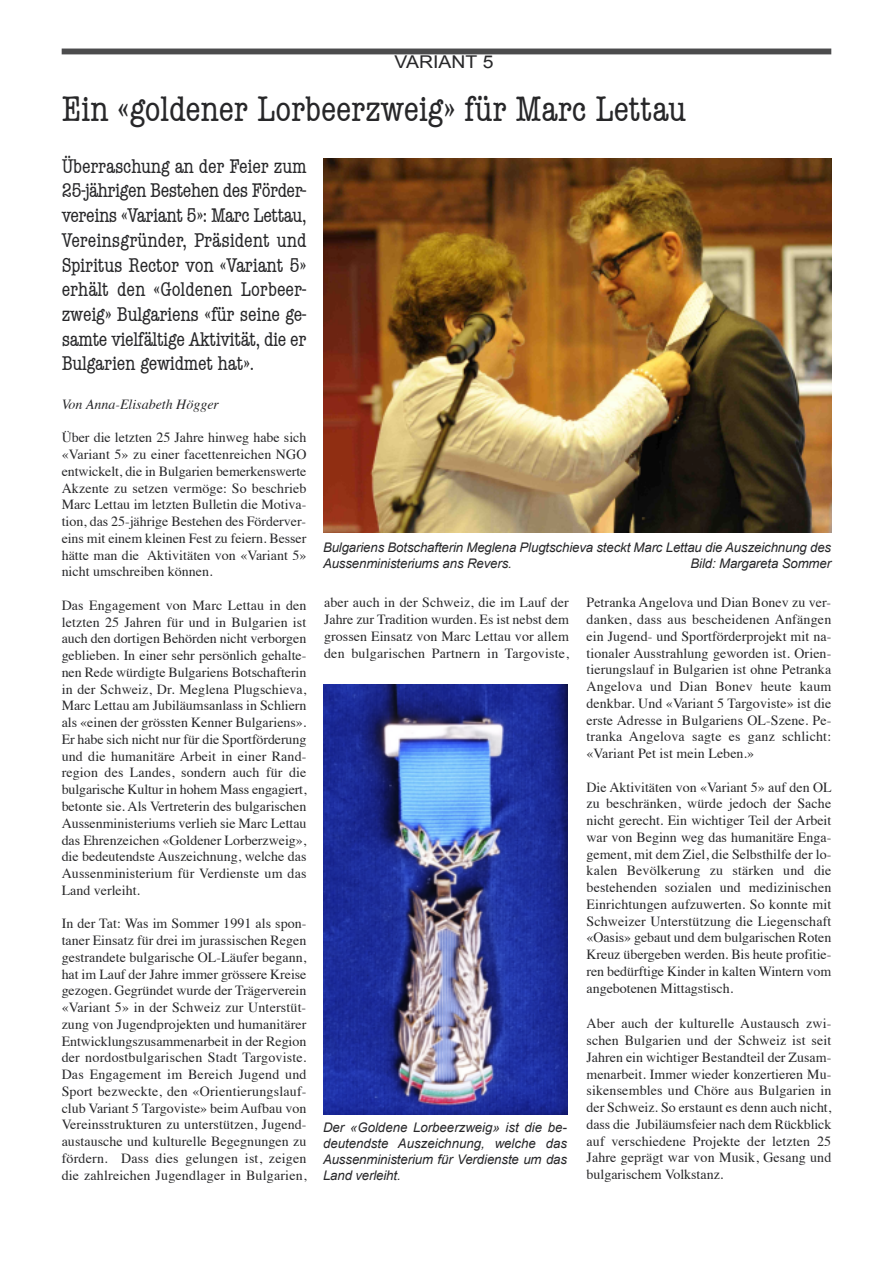
<style>
.page{position:relative;width:893px;height:1263px;background:#fff}
.page>*{position:absolute;margin:0;border:0;box-sizing:border-box;transform-origin:0 0}
.t1{font:condensed 36.75px "American Typewriter";letter-spacing:-.005em;color:#272729}
.t2{font:condensed 20.55px/24.8px "American Typewriter";letter-spacing:-.015em;color:#272729;text-align:justify}
.t3{font:17.7px "Arial";color:#272729;scale:1.1 1}
.t4{font:13.95px/16.8px "Times";letter-spacing:.005em;color:#272729;text-align:justify}
.t5{font:italic 13.95px "Times";color:#272729}
.t6{font:italic 13.2px/15.9px "Arial";letter-spacing:-.01em;color:#272729}
</style>
<div class="page">
<div style="left:62px;top:49px;width:769px;height:5px;background:#4c4c4d"></div>
<img style="left:323px;top:159px;width:508px;height:374px">
<img style="left:323px;top:685px;width:244px;height:430px">
<p class="t3" style="left:394px;top:52px;width:91px">VARIANТ 5</p>
<h1 class="t1" style="left:62px;top:88px;width:626px">Ein «goldener Lorbeerzweig» für Marc Lettau</h1>
<p class="t2" style="left:62px;top:154px;width:246px">Überraschung an der Feier zum 25-jährigen Bestehen des Förder&shy;vereins «Variant 5»: Marc Lettau, Vereinsgründer, Präsident und Spiritus Rector von «Variant 5» erhält den «Goldenen Lorbeer&shy;zweig» Bulgariens «für seine ge&shy;samte vielfältige Aktivität, die er Bulgarien gewidmet hat».</p>
<p class="t5" style="left:62px;top:398px;width:159px">Von Anna-Elisabeth Högger</p>
<p class="t4" style="left:62px;top:430px;width:246px">Über die letzten 25 Jahre hinweg habe sich «Variant 5» zu einer facettenreichen NGO entwickelt, die in Bulgarien bemerkenswerte Akzente zu setzen vermöge: So beschrieb Marc Lettau im letzten Bulletin die Motiva&shy;tion, das 25-jährige Bestehen des Förderver&shy;eins mit einem kleinen Fest zu feiern. Besser hätte man die Aktivitäten von «Variant 5» nicht umschreiben können.</p>
<p class="t4" style="left:62px;top:598px;width:246px">Das Engagement von Marc Lettau in den letzten 25 Jahren für und in Bulgarien ist auch den dortigen Behörden nicht verborgen geblieben. In einer sehr persönlich gehalte&shy;nen Rede würdigte Bulgariens Botschafterin in der Schweiz, Dr. Meglena Plugschieva, Marc Lettau am Jubiläumsanlass in Schliern als «einen der grössten Kenner Bulgariens».<br>Er habe sich nicht nur für die Sportförderung und die humanitäre Arbeit in einer Rand - region des Landes, sondern auch für die bulgarische Kultur in hohem Mass engagiert, betonte sie. Als Vertreterin des bulgarischen Aussenministeriums verlieh sie Marc Lettau das Ehrenzeichen «Goldener Lorberzweig», die bedeutendste Auszeichnung, welche das Aussenministerium für Verdienste um das Land verleiht.</p>
<p class="t4" style="left:62px;top:916px;width:246px">In der Tat: Was im Sommer 1991 als spon&shy;taner Einsatz für drei im jurassischen Regen gestrandete bulgarische OL-Läufer begann, hat im Lauf der Jahre immer grössere Kreise gezogen. Gegründet wurde der Trägerverein «Variant 5» in der Schweiz zur Unterstüt&shy;zung von Jugendprojekten und humanitärer Entwicklungszusammenarbeit in der Region der nordostbulgarischen Stadt Targoviste.<br>Das Engagement im Bereich Jugend und Sport bezweckte, den «Orientierungslauf&shy;club Variant 5 Targoviste» beim Aufbau von Vereinsstrukturen zu unterstützen, Jugend&shy;austausche und kulturelle Begegnungen zu fördern. Dass dies gelungen ist, zeigen die zahlreichen Jugendlager in Bulgarien,</p>
<p class="t6" style="left:323px;top:539px;width:509px">Bulgariens Botschafterin Meglena Plugtschieva steckt Marc Lettau die Auszeichnung des<br>Aussenministeriums ans Revers.</p>
<p class="t6" style="left:690px;top:555px;width:142px">Bild: Margareta Sommer</p>
<p class="t4" style="left:324px;top:595px;width:246px">aber auch in der Schweiz, die im Lauf der Jahre zur Tradition wurden. Es ist nebst dem grossen Einsatz von Marc Lettau vor allem den bulgarischen Partnern in Targoviste,</p>
<p class="t4" style="left:586px;top:595px;width:246px">Petranka Angelova und Dian Bonev zu ver&shy;danken, dass aus bescheidenen Anfängen ein Jugend- und Sportförderprojekt mit na&shy;tionaler Ausstrahlung geworden ist. Orien&shy;tierungslauf in Bulgarien ist ohne Petranka Angelova und Dian Bonev heute kaum denkbar. Und «Variant 5 Targoviste» ist die erste Adresse in Bulgariens OL-Szene. Pe&shy;tranka Angelova sagte es ganz schlicht: «Variant Pet ist mein Leben.»</p>
<p class="t4" style="left:586px;top:780px;width:247px">Die Aktivitäten von «Variant 5» auf den OL zu beschränken, würde jedoch der Sache nicht gerecht. Ein wichtiger Teil der Arbeit war von Beginn weg das humanitäre Enga&shy;gement, mit dem Ziel, die Selbsthilfe der lo&shy;kalen Bevölkerung zu stärken und die bestehenden sozialen und medizinischen Einrichtungen aufzuwerten. So konnte mit Schweizer Unterstützung die Liegenschaft «Oasis» gebaut und dem bulgarischen Roten Kreuz übergeben werden. Bis heute profitie&shy;ren bedürftige Kinder in kalten Wintern vom angebotenen Mittagstisch.</p>
<p class="t4" style="left:586px;top:1016px;width:246px">Aber auch der kulturelle Austausch zwi&shy;schen Bulgarien und der Schweiz ist seit Jahren ein wichtiger Bestandteil der Zusam&shy;menarbeit. Immer wieder konzertieren Mu&shy;sikensembles und Chöre aus Bulgarien in der Schweiz. So erstaunt es denn auch nicht, dass die Jubiläumsfeier nach dem Rückblick auf verschiedene Projekte der letzten 25<br>Jahre geprägt war von Musik, Gesang und bulgarischem Volkstanz.</p>
<p class="t6" style="left:323px;top:1119px;width:246px;text-align:justify">Der «Goldene Lorbeerzweig» ist die be&shy;deutendste Auszeichnung, welche das Aussenministerium für Verdienste um das Land verleiht.</p>
</div>
